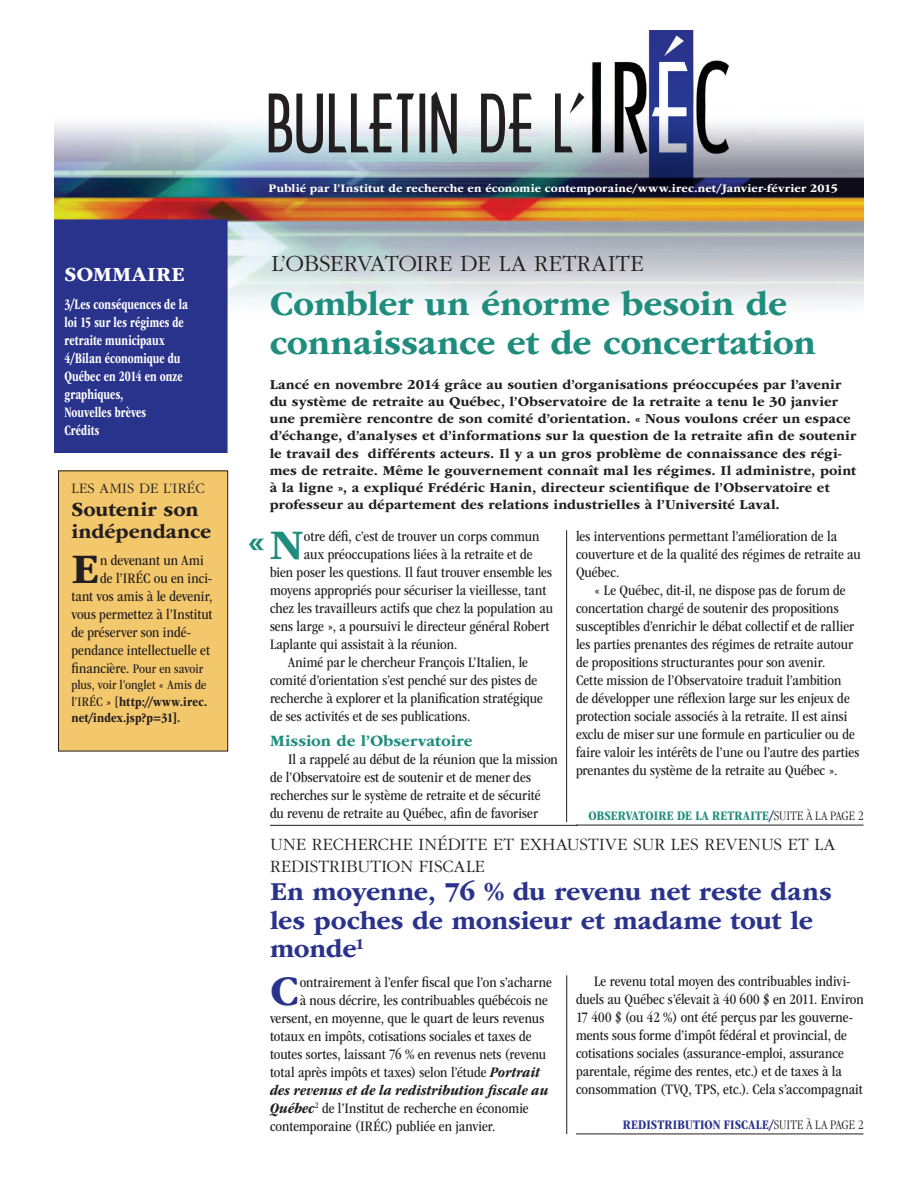
<style>
.page{position:relative;width:918px;height:1188px;background:#fff}
.page>*{position:absolute;margin:0;border:0;box-sizing:border-box;transform-origin:0 0}
.En-tête{font:76.5px "Arquitectura";letter-spacing:-.015em;color:#231f20}
.Lettrine{font:700 43.95px "ITC Garamond Std";color:#1f8d7d}
.Lettrine-2{font:700 43.95px "ITC Garamond Std";color:#231f20}
.Lettrine-3{font:700 43.95px "ITC Garamond Std";color:#2a338c}
.Titre_Ultra{font:700 36px/39px "ITC Garamond Std";letter-spacing:-.005em;color:#1f8d7d}
.Titre_Ultra-2{font:700 27px/28.5px "ITC Garamond Std";letter-spacing:-.005em;color:#2a338c}
.Surtitre{font:300 24px "ITC Garamond Std";letter-spacing:.005em;color:#231f20}
.Titre_Ultra-3{font:700 21px/22.5px "ITC Garamond Std";color:#231f20}
.t1{font:700 21px "ITC Garamond Std";letter-spacing:.025em;color:#fff}
.Surtitre-2{font:300 18px/21.6px "ITC Garamond Std";letter-spacing:.015em;color:#231f20}
.Sous-titre{font:700 16.5px "ITC Garamond Std";color:#1f8d7d}
.Lettrine-4{font:condensed 15px/18px "ITC Garamond Std";letter-spacing:.005em;color:#231f20}
.t2{font:700 condensed 15px/18px "ITC Garamond Std";letter-spacing:.005em;color:#fff;scale:.83 1}
.Lettrine-5{font:italic 700 condensed 15px "ITC Garamond Std";letter-spacing:.01em;color:#231f20}
.Surtitre-3{font:300 15px "ITC Garamond Std";letter-spacing:.015em;color:#231f20}
.Lead{font:700 14.25px/17.1px "ITC Garamond Std";letter-spacing:.01em;color:#231f20}
.Lettrine-6{font:condensed 13.5px/16.2px "ITC Garamond Std";color:#231f20}
.Suite_à_la_page{font:700 condensed 13.5px "ITC Garamond Std";letter-spacing:.01em;color:#1f8d7d}
.Suite_à_la_page-2{font:700 condensed 13.5px "ITC Garamond Std";letter-spacing:.015em;color:#2a338c}
.t3{font:700 12px "ITC Garamond Std";letter-spacing:.015em;color:#fff}
.s1{font-size:15px}
.s2{font-weight:700}
.s3{color:#2a338c}
.s4{font-weight:300;color:#231f20}
.s5{font-weight:700;font-style:italic}
</style>
<div class="page">
<img style="left:54px;top:122px;width:810px;height:184px">
<img style="left:582px;top:31px;width:155px;height:155px">
<div style="left:55px;top:220px;width:172px;height:232px;background:#2a338c"></div>
<div style="left:54px;top:219px;width:174px;height:234px;border:2px solid #2a338c"></div>
<div style="left:58px;top:471px;width:170px;height:280px;background:#f3c76b"></div>
<div style="left:58px;top:471px;width:170px;height:280px;border:1px solid #231f20"></div>
<hr style="left:566px;top:530px;width:1px;height:292px;background:#231f20">
<hr style="left:576px;top:1134px;width:288px;height:1px;background:#231f20">
<hr style="left:576px;top:825px;width:288px;height:1px;background:#231f20">
<hr style="left:270px;top:825px;width:308px;height:1px;background:#231f20">
<hr style="left:566px;top:975px;width:1px;height:159px;background:#231f20">
<p class="t1" style="left:64px;top:262px;width:122px">SOMMAIRE</p>
<p class="t2" style="left:64px;top:295px;width:150px">3/Les conséquences de la loi 15 sur les régimes de retraite municipaux</p>
<p class="t2" style="left:64px;top:349px;width:144px">4/Bilan économique du<br>Québec en 2014 en onze graphiques,</p>
<p class="t2" style="left:64px;top:403px;width:100px">Nouvelles brèves</p>
<p class="t2" style="left:64px;top:421px;width:44px">Crédits</p>
<p class="Surtitre-3" style="left:71px;top:481px;width:135px">LES AMIS DE L’IRÉC</p>
<p class="Titre_Ultra-3" style="left:71px;top:498px;width:141px">Soutenir son indépendance</p>
<p class="Lettrine-2" style="left:71px;top:545px;width:29px">E</p>
<p class="Lettrine-4" style="left:100px;top:552px;width:105px">n devenant un Ami</p>
<p class="Lettrine-4" style="left:100px;top:570px;width:114px">de l’IRÉC ou en inci-</p>
<p class="Lettrine-4" style="left:71px;top:588px;width:142px">tant vos amis à le devenir,</p>
<p class="Lettrine-4" style="left:71px;top:606px;width:143px">vous permettez à l’Institut</p>
<p class="Lettrine-4" style="left:71px;top:624px;width:121px">de préserver son indé-</p>
<p class="Lettrine-4" style="left:71px;top:642px;width:140px">pendance intellectuelle et</p>
<p class="Lettrine-6" style="left:71px;top:661px;width:137px"><span class="s1">financière.</span> Pour en savoir plus, voir l’onglet « Amis de l’IRÉC » [<span class="s2">http://www.irec. net/index.jsp?p=31].</span></p>
<p class="En-tête" style="left:266px;top:76px;width:323px">BULLETIN DE L’</p>
<p class="t3" style="left:268px;top:182px;width:571px">Publié par l’Institut de recherche en économie contemporaine/www.irec.net/Janvier-février 2015</p>
<p class="Surtitre" style="left:272px;top:251px;width:374px">L’OBSERVATOIRE DE LA RETRAITE</p>
<p class="Titre_Ultra" style="left:270px;top:284px;width:548px">Combler un énorme besoin de connaissance et de concertation</p>
<p class="Lead" style="left:270px;top:376px;width:588px">Lancé en novembre 2014 grâce au soutien d’organisations préoccupées par l’avenir du système de retraite au Québec, l’Observatoire de la retraite a tenu le 30 janvier une première rencontre de son comité d’orientation. « Nous voulons créer un espace d’échange, d’analyses et d’informations sur la question de la retraite afin de soutenir le travail des différents acteurs. Il y a un gros problème de connaissance des régi&shy;mes de retraite. Même le gouvernement connaît mal les régimes. Il administre, point à la ligne », a expliqué Frédéric Hanin, directeur scientifique de l’Observatoire et professeur au département des relations industrielles à l’Université Laval.</p>
<p class="Lettrine" style="left:270px;top:520px;width:35px">N</p>
<p class="Lettrine-4" style="left:304px;top:527px;width:237px">otre défi, c’est de trouver un corps commun</p>
<p class="Lettrine" style="left:248px;top:515px;width:18px">«</p>
<p class="Lettrine-4" style="left:304px;top:545px;width:230px">aux préoccupations liées à la retraite et de</p>
<p class="Lettrine-4" style="left:270px;top:563px;width:284px">bien poser les questions. Il faut trouver ensemble les</p>
<p class="Lettrine-4" style="left:270px;top:581px;width:278px">moyens appropriés pour sécuriser la vieillesse, tant</p>
<p class="Lettrine-4" style="left:270px;top:599px;width:285px">chez les travailleurs actifs que chez la population au</p>
<p class="Lettrine-4" style="left:270px;top:617px;width:281px">sens large », a poursuivi le directeur général Robert</p>
<p class="Lettrine-4" style="left:270px;top:635px;width:189px">Laplante qui assistait à la réunion.</p>
<p class="Lettrine-4" style="left:270px;top:653px;width:274px;text-indent:18px">Animé par le chercheur François L’Italien, le comité d’orientation s’est penché sur des pistes de recherche à explorer et la planification stratégique de ses activités et de ses publications.</p>
<p class="Sous-titre" style="left:270px;top:732px;width:204px">Mission de l’Observatoire</p>
<p class="Lettrine-4" style="left:270px;top:751px;width:289px;text-indent:18px">Il a rappelé au début de la réunion que la mission de l’Observatoire est de soutenir et de mener des recherches sur le système de retraite et de sécurité du revenu de retraite au Québec, afin de favoriser</p>
<p class="Lettrine-4" style="left:576px;top:527px;width:286px">les interventions permettant l’amélioration de la couverture et de la qualité des régimes de retraite au<br>Québec.</p>
<p class="Lettrine-4" style="left:576px;top:581px;width:285px;text-indent:18px">« Le Québec, dit-il, ne dispose pas de forum de concertation chargé de soutenir des propositions susceptibles d’enrichir le débat collectif et de rallier les parties prenantes des régimes de retraite autour de propositions structurantes pour son avenir.<br>Cette mission de l’Observatoire traduit l’ambition<br>de développer une réflexion large sur les enjeux de protection sociale associés à la retraite. Il est ainsi exclu de miser sur une formule en particulier ou de faire valoir les intérêts de l’une ou l’autre des parties prenantes du système de la retraite au Québec ».</p>
<p class="Suite_à_la_page" style="left:589px;top:808px;width:276px">OBSERVATOIRE DE LA RETRAITE<span class="s3">/</span><span class="s4">SUITE À LA PAGE 2</span></p>
<p class="Surtitre-2" style="left:270px;top:834px;width:567px">UNE RECHERCHE INÉDITE ET EXHAUSTIVE SUR LES REVENUS ET LA<br>REDISTRIBUTION FISCALE</p>
<p class="Titre_Ultra-2" style="left:270px;top:878px;width:563px">En moyenne, 76 % du revenu net reste dans les poches de monsieur et madame tout le monde<sup>1</sup></p>
<p class="Lettrine-4" style="left:576px;top:973px;width:289px;text-indent:18px">Le revenu total moyen des contribuables indivi&shy;duels au Québec s’élevait à 40 600 $ en 2011. Environ 17 400 $ (ou 42 %) ont été perçus par les gouverne&shy;ments sous forme d’impôt fédéral et provincial, de cotisations sociales (assurance-emploi, assurance parentale, régime des rentes, etc.) et de taxes à la consommation (TVQ, TPS, etc.). Cela s’accompagnait</p>
<p class="Lettrine-3" style="left:270px;top:966px;width:30px">C</p>
<p class="Lettrine-4" style="left:300px;top:974px;width:254px">ontrairement à l’enfer fiscal que l’on s’acharne</p>
<p class="Lettrine-4" style="left:300px;top:992px;width:250px">à nous décrire, les contribuables québécois ne</p>
<p class="Lettrine-4" style="left:270px;top:1010px;width:276px">versent, en moyenne, que le quart de leurs revenus</p>
<p class="Lettrine-4" style="left:270px;top:1028px;width:263px">totaux en impôts, cotisations sociales et taxes de</p>
<p class="Lettrine-4" style="left:270px;top:1046px;width:278px">toutes sortes, laissant 76 % en revenus nets (revenu</p>
<p class="Lettrine-4" style="left:270px;top:1064px;width:271px">total après impôts et taxes) selon l’étude <span class="s5">Portrait</span></p>
<p class="Lettrine-5" style="left:270px;top:1082px;width:280px">des revenus et de la redistribution fiscale au</p>
<p class="Lettrine-4" style="left:270px;top:1100px;width:260px"><span class="s5">Québec</span><sup>2</sup> de l’Institut de recherche en économie</p>
<p class="Lettrine-4" style="left:270px;top:1118px;width:227px">contemporaine (IRÉC) publiée en janvier.</p>
<p class="Suite_à_la_page-2" style="left:623px;top:1117px;width:242px">REDISTRIBUTION FISCALE/<span class="s4">SUITE À LA PAGE 2</span></p>
</div>
